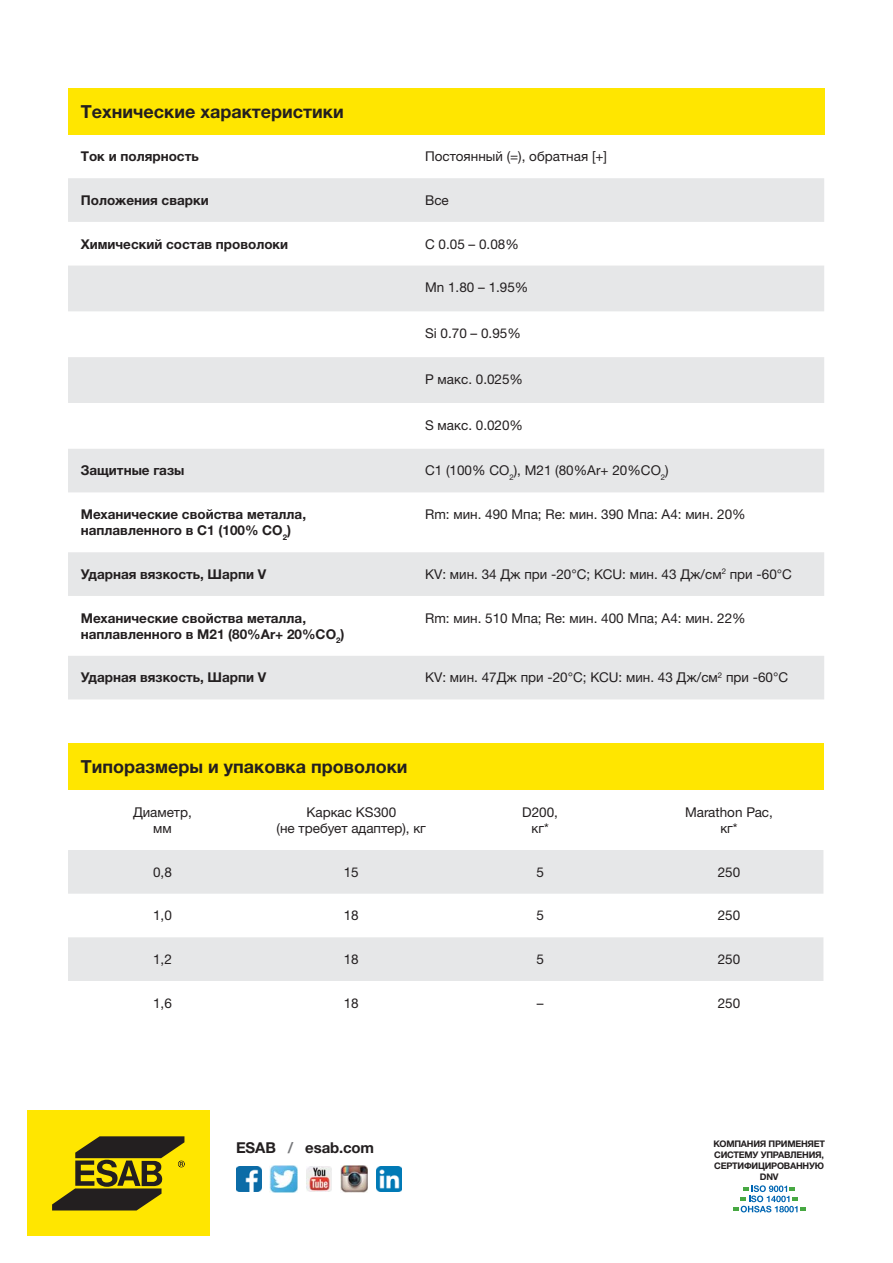
<style>
.page{position:relative;width:893px;height:1263px;background:#fff}
.page>*{position:absolute;margin:0;border:0;box-sizing:border-box;transform-origin:0 0}
.t1{font:700 18px "Helvetica Neue LTW1 G";color:#231f20}
.t2{font:700 15px "Helvetica Neue LT Std";letter-spacing:-.01em;color:#231f20}
.t3{font:13.5px/16.2px "Helvetica Neue LTW1 G";color:#231f20;text-align:center}
.t4{font:700 13.5px/16.2px "Helvetica Neue LTW1 G";color:#231f20}
.t5{font:700 9.15px/10.9px "Helvetica Neue LTW1 G";letter-spacing:-.025em;color:#231f20;text-align:center}
.s1{color:#77787b}
</style>
<div class="page">
<div style="left:27px;top:1111px;width:183px;height:125px;background:#ffe600"></div>
<svg style="left:52px;top:1136px;width:133px;height:74px"></svg>
<img style="left:340px;top:1165px;width:28px;height:28px">
<img style="left:376px;top:1166px;width:26px;height:25px">
<img style="left:306px;top:1166px;width:26px;height:25px">
<img style="left:270px;top:1165px;width:28px;height:28px">
<img style="left:236px;top:1166px;width:25px;height:25px">
<svg style="left:733px;top:1185px;width:72px;height:27px"></svg>
<div style="left:68px;top:88px;width:756px;height:47px;background:#ffe600"></div>
<svg style="left:68px;top:178px;width:756px;height:521px;fill:#e7e8e8"></svg>
<div style="left:68px;top:743px;width:755px;height:47px;background:#ffe600"></div>
<svg style="left:68px;top:850px;width:755px;height:131px;fill:#e6e7e8"></svg>
<h1 class="t1" style="left:81px;top:105px;width:264px">Технические характеристики</h1>
<p class="t4" style="left:81px;top:150px;width:120px">Ток и полярность</p>
<p class="t3" style="left:425px;top:150px;width:183px">Постоянный (=), обратная [+]</p>
<p class="t4" style="left:81px;top:194px;width:129px">Положения сварки</p>
<p class="t3" style="left:425px;top:194px;width:25px">Все</p>
<p class="t4" style="left:81px;top:237px;width:209px">Химический состав проволоки</p>
<p class="t3" style="left:425px;top:237px;width:95px">C 0.05 – 0.08%</p>
<p class="t3" style="left:425px;top:281px;width:105px">Mn 1.80 – 1.95%</p>
<p class="t3" style="left:425px;top:327px;width:97px">Si 0.70 – 0.95%</p>
<p class="t3" style="left:425px;top:373px;width:100px">P макс. 0.025%</p>
<p class="t3" style="left:425px;top:418px;width:100px">S макс. 0.020%</p>
<p class="t4" style="left:81px;top:464px;width:105px">Защитные газы</p>
<p class="t3" style="left:425px;top:464px;width:245px">С1 (100% CO<sub>2</sub>), M21 (80%Ar+ 20%CO<sub>2</sub>)</p>
<p class="t4" style="left:81px;top:508px;width:227px">Механические свойства металла, наплавленного в С1 (100% CO<sub>2</sub>)</p>
<p class="t3" style="left:425px;top:508px;width:322px">Rm: мин. 490 Мпа; Re: мин. 390 Мпа: A4: мин. 20%</p>
<p class="t4" style="left:81px;top:568px;width:187px">Ударная вязкость, Шарпи V</p>
<p class="t3" style="left:425px;top:568px;width:368px">KV: мин. 34 Дж при -20°C; KCU: мин. 43 Дж/см<sup>2</sup> при -60°C</p>
<p class="t4" style="left:81px;top:611px;width:265px">Механические свойства металла, наплавленного в M21 (80%Ar+ 20%CO<sub>2</sub>)</p>
<p class="t3" style="left:425px;top:611px;width:322px">Rm: мин. 510 Мпа; Re: мин. 400 Мпа; A4: мин. 22%</p>
<p class="t4" style="left:81px;top:671px;width:187px">Ударная вязкость, Шарпи V</p>
<p class="t3" style="left:425px;top:671px;width:365px">KV: мин. 47Дж при -20°C; KCU: мин. 43 Дж/см<sup>2</sup> при -60°C</p>
<h1 class="t1" style="left:81px;top:760px;width:328px">Типоразмеры и упаковка проволоки</h1>
<p class="t3" style="left:133px;top:805px;width:60px">Диаметр, мм</p>
<p class="t3" style="left:277px;top:805px;width:151px">Каркас KS300<br>(не требует адаптер), кг</p>
<p class="t3" style="left:522px;top:805px;width:37px">D200, кг*</p>
<p class="t3" style="left:685px;top:805px;width:89px">Marathon Pac, кг*</p>
<p class="t3" style="left:153px;top:865px;width:20px">0,8</p>
<p class="t3" style="left:344px;top:865px;width:17px">15</p>
<p class="t3" style="left:536px;top:865px;width:9px">5</p>
<p class="t3" style="left:718px;top:865px;width:24px">250</p>
<p class="t3" style="left:153px;top:909px;width:20px">1,0</p>
<p class="t3" style="left:344px;top:909px;width:17px">18</p>
<p class="t3" style="left:536px;top:909px;width:9px">5</p>
<p class="t3" style="left:718px;top:909px;width:24px">250</p>
<p class="t3" style="left:153px;top:953px;width:20px">1,2</p>
<p class="t3" style="left:344px;top:953px;width:17px">18</p>
<p class="t3" style="left:536px;top:953px;width:9px">5</p>
<p class="t3" style="left:718px;top:953px;width:24px">250</p>
<p class="t3" style="left:153px;top:996px;width:20px">1,6</p>
<p class="t3" style="left:344px;top:996px;width:17px">18</p>
<p class="t3" style="left:537px;top:996px;width:8px">–</p>
<p class="t3" style="left:718px;top:996px;width:24px">250</p>
<p class="t2" style="left:236px;top:1142px;width:140px">ESAB <span class="s1">/</span> esab.com</p>
<p class="t5" style="left:713px;top:1139px;width:113px">КОМПАНИЯ ПРИМЕНЯЕТ<br>СИСТЕМУ УПРАВЛЕНИЯ,<br>СЕРТИФИЦИРОВАННУЮ<br>DNV</p>
</div>
